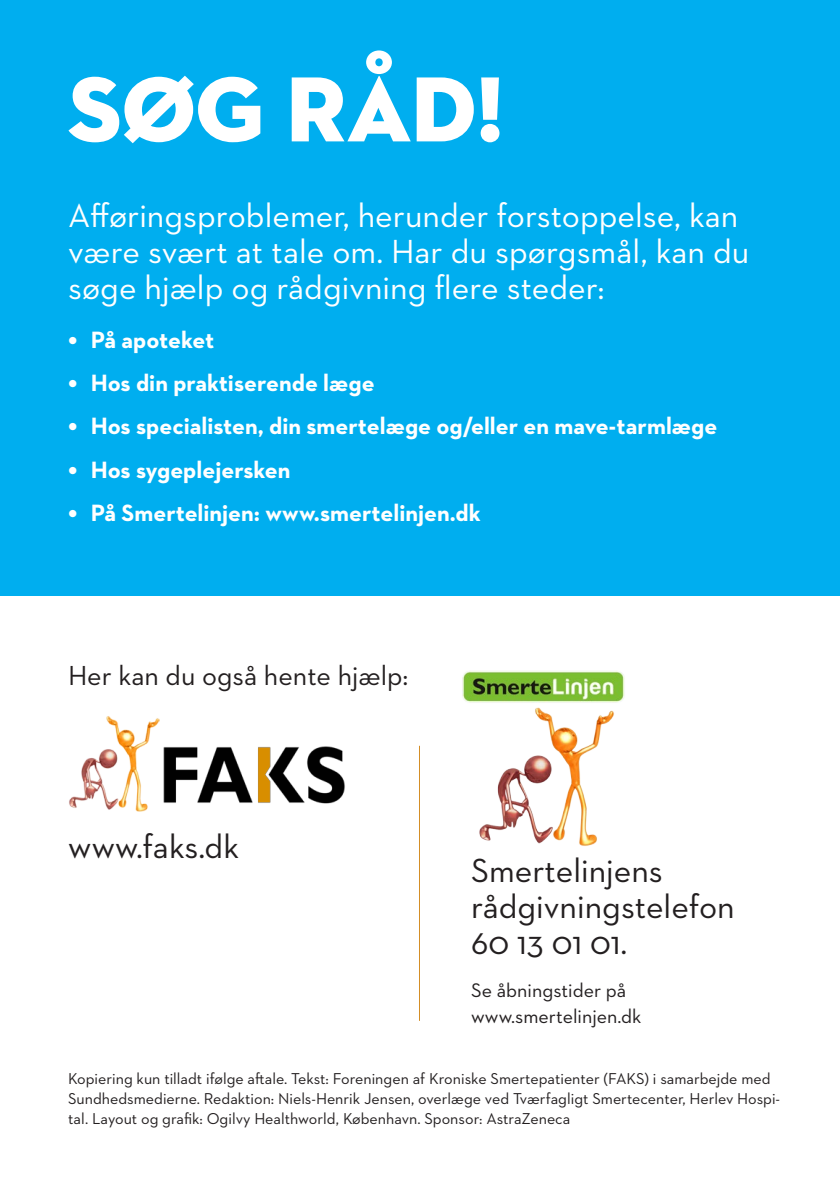
<style>
.page{position:relative;width:840px;height:1191px;background:#fff}
.page>*{position:absolute;margin:0;border:0;box-sizing:border-box;transform-origin:0 0}
.headline{font:94px "Neutraface 2 Display Titling";color:#fff}
.mellem{font:34px/36px "Neutraface 2 Text";color:#fff}
.mellem-2{font:34px/36px "Neutraface 2 Text";color:#231f20}
.mellem-3{font:28px "Neutraface 2 Text";color:#231f20}
.bullet_fed{font:700 24px "Neutraface 2 Text";color:#fff}
.brød{font:20px/26px "Neutraface 2 Text";color:#231f20}
.brød-2{font:16px/20px "Neutraface 2 Text";color:#231f20}
.s1{font-size:34px}
</style>
<div class="page">
<div style="left:0;top:0;width:839px;height:595px;background:#00aeef"></div>
<hr style="left:419px;top:746px;width:1px;height:274px;background:#d48e26">
<img style="left:163px;top:746px;width:182px;height:58px">
<img style="left:69px;top:716px;width:91px;height:95px">
<img style="left:462px;top:671px;width:163px;height:175px">
<p class="headline" style="left:68px;top:50px;width:437px">SØG RÅD!</p>
<p class="mellem" style="left:68px;top:197px;width:682px">Afføringsproblemer, herunder forstoppelse, kan være svært at tale om. Har du spørgsmål, kan du søge hjælp og rådgivning flere steder:</p>
<p class="bullet_fed" style="left:68px;top:324px;width:147px"><span class="s1">•</span> På apoteket</p>
<p class="bullet_fed" style="left:68px;top:367px;width:308px"><span class="s1">•</span> Hos din praktiserende læge</p>
<p class="bullet_fed" style="left:68px;top:411px;width:650px"><span class="s1">•</span> Hos specialisten, din smertelæge og/eller en mave-tarmlæge</p>
<p class="bullet_fed" style="left:68px;top:454px;width:224px"><span class="s1">•</span> Hos sygeplejersken</p>
<p class="bullet_fed" style="left:68px;top:497px;width:414px"><span class="s1">•</span> På Smertelinjen: www.smertelinjen.dk</p>
<p class="mellem-3" style="left:68px;top:658px;width:342px">Her kan du også hente hjælp:</p>
<p class="mellem-2" style="left:68px;top:827px;width:172px">www.faks.dk</p>
<p class="mellem-2" style="left:471px;top:851px;width:265px">Smertelinjens rådgivningstelefon<br>60 13 01 01.</p>
<p class="brød" style="left:471px;top:976px;width:172px">Se åbningstider på www.smertelinjen.dk</p>
<p class="brød-2" style="left:68px;top:1068px;width:713px">Kopiering kun tilladt ifølge aftale. Tekst: Foreningen af Kroniske Smertepatienter (FAKS) i samarbejde med<br>Sundhedsmedierne. Redaktion: Niels-Henrik Jensen, overlæge ved Tværfagligt Smertecenter, Herlev Hospi&shy;tal. Layout og grafik: Ogilvy Healthworld, København. Sponsor: AstraZeneca</p>
</div>
